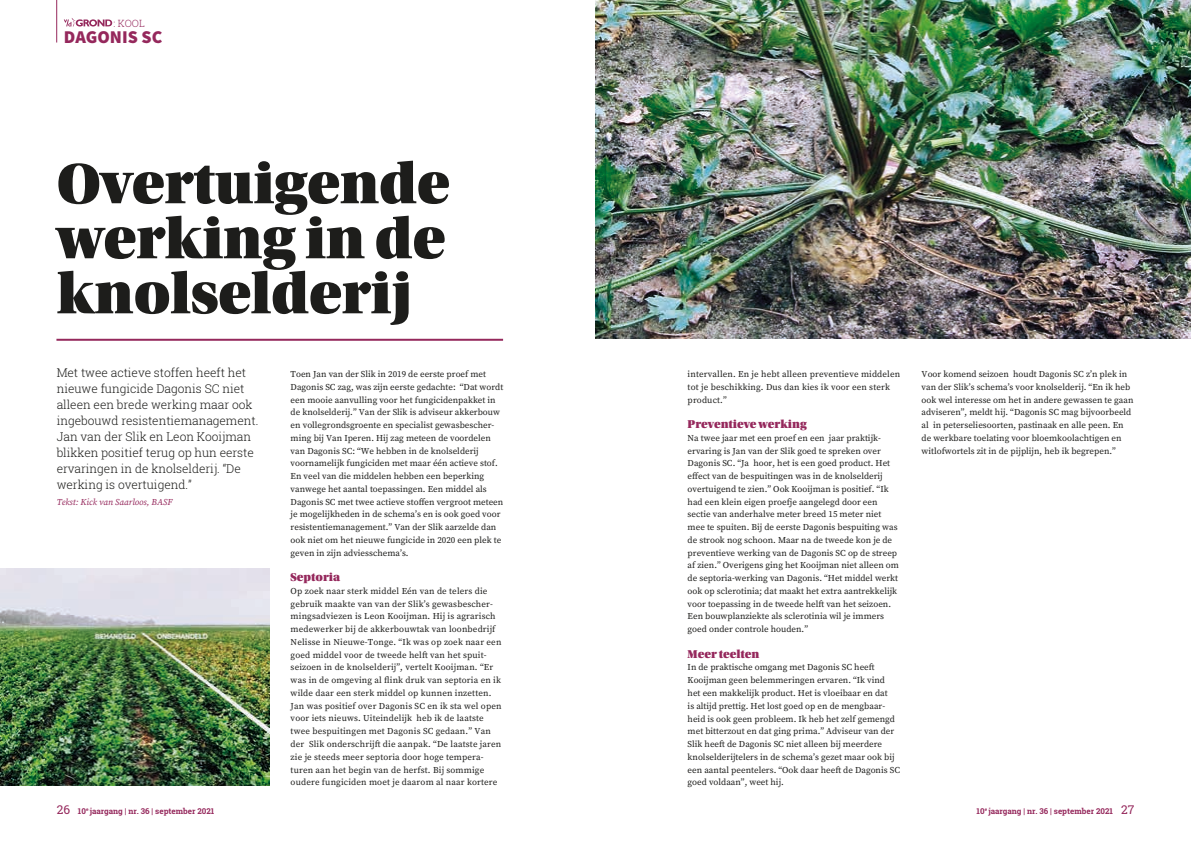
<style>
.page{position:relative;width:1191px;height:842px;background:#fff}
.page>*{position:absolute;margin:0;border:0;box-sizing:border-box;transform-origin:0 0}
.t1{font:60px/55px "Utopia Std Black Headline";letter-spacing:-.005em;color:#1d1d1b;text-align:justify}
.t2{font:18px "Source Sans Variable";color:#95285c}
.t3{font:300 12px/16px "Roboto Slab";letter-spacing:-.005em;color:#1d1d1b}
.t4{font:12px "Utopia Std Black Headline";color:#95285c}
.t5{font:300 10px "Roboto Slab";color:#95285c}
.t6{font:9px/12.8px "Source Serif Variable";color:#1d1d1b}
.t7{font:italic 9px "Source Serif Variable";letter-spacing:-.005em;color:#95285c}
.t8{font:700 8px "Roboto Slab";color:#95285c}
.s1{font-weight:400;font-size:12px}
</style>
<div class="page">
<img style="left:0;top:568px;width:269px;height:217px">
<img style="left:595px;top:0;width:596px;height:339px">
<hr style="left:56px;top:339px;width:447px;height:2px;background:#95285c">
<hr style="left:56px;top:0;width:1px;height:43px;background:#95285c">
<svg style="left:64px;top:18px;width:48px;height:9px"></svg>
<p class="t5" style="left:113px;top:16px;width:33px">: KOOL</p>
<h2 class="t2" style="left:64px;top:26px;width:100px">DAGONIS SC</h2>
<h1 class="t1" style="left:57px;top:157px;width:394px">Overtuigende werking in de knolselderij</h1>
<p class="t3" style="left:57px;top:364px;width:203px">Met twee actieve stoffen heeft het nieuwe fungicide Dagonis SC niet alleen een brede werking maar ook ingebouwd resistentiemanagement.<br>Jan van der Slik en Leon Kooijman blikken positief terug op hun eerste ervaringen in de knolselderij. “De werking is overtuigend.”</p>
<p class="t7" style="left:57px;top:496px;width:117px">Tekst: Kick van Saarloos, BASF</p>
<p class="t6" style="left:291px;top:368px;width:214px">Toen Jan van der Slik in 2019 de eerste proef met Dagonis SC zag, was zijn eerste gedachte: “Dat wordt een mooie aanvulling voor het fungicidenpakket in de knolselderij.” Van der Slik is adviseur akkerbouw en vollegrondsgroente en specialist gewasbescher&shy;ming bij Van Iperen. Hij zag meteen de voordelen van Dagonis SC: “We hebben in de knolselderij voornamelijk fungiciden met maar één actieve stof.<br>En veel van die middelen hebben een beperking vanwege het aantal toepassingen. Een middel als Dagonis SC met twee actieve stoffen vergroot meteen je mogelijkheden in de schema’s en is ook goed voor resistentiemanagement.” Van der Slik aarzelde dan ook niet om het nieuwe fungicide in 2020 een plek te geven in zijn adviesschema’s.</p>
<h3 class="t4" style="left:291px;top:571px;width:51px">Septoria</h3>
<p class="t6" style="left:291px;top:584px;width:212px">Op zoek naar sterk middel Eén van de telers die gebruik maakte van van der Slik’s gewasbescher&shy;mingsadviezen is Leon Kooijman. Hij is agrarisch medewerker bij de akkerbouwtak van loonbedrijf Nelisse in Nieuwe-Tonge. “Ik was op zoek naar een goed middel voor de tweede helft van het spuit&shy;seizoen in de knolselderij”, vertelt Kooijman. “Er was in de omgeving al flink druk van septoria en ik wilde daar een sterk middel op kunnen inzetten.<br>Jan was positief over Dagonis SC en ik sta wel open voor iets nieuws. Uiteindelijk heb ik de laatste twee bespuitingen met Dagonis SC gedaan.” Van der Slik onderschrijft die aanpak. “De laatste jaren zie je steeds meer septoria door hoge tempera&shy;turen aan het begin van de herfst. Bij sommige oudere fungiciden moet je daarom al naar kortere</p>
<p class="t6" style="left:687px;top:368px;width:214px">intervallen. En je hebt alleen preventieve middelen tot je beschikking. Dus dan kies ik voor een sterk product.”</p>
<h3 class="t4" style="left:687px;top:418px;width:120px">Preventieve werking</h3>
<p class="t6" style="left:687px;top:431px;width:213px">Na twee jaar met een proef en een jaar praktijk&shy;ervaring is Jan van der Slik goed te spreken over Dagonis SC. “Ja hoor, het is een goed product. Het effect van de bespuitingen was in de knolselderij overtuigend te zien.” Ook Kooijman is positief. “Ik had een klein eigen proefje aangelegd door een sectie van anderhalve meter breed 15 meter niet mee te spuiten. Bij de eerste Dagonis bespuiting was de strook nog schoon. Maar na de tweede kon je de preventieve werking van de Dagonis SC op de streep af zien.” Overigens ging het Kooijman niet alleen om de septoria-werking van Dagonis. “Het middel werkt ook op sclerotinia; dat maakt het extra aantrekkelijk voor toepassing in de tweede helft van het seizoen.<br>Een bouwplanziekte als sclerotinia wil je immers goed onder controle houden.”</p>
<h3 class="t4" style="left:687px;top:647px;width:73px">Meer teelten</h3>
<p class="t6" style="left:687px;top:661px;width:214px">In de praktische omgang met Dagonis SC heeft Kooijman geen belemmeringen ervaren. “Ik vind het een makkelijk product. Het is vloeibaar en dat<br>is altijd prettig. Het lost goed op en de mengbaar&shy;heid is ook geen probleem. Ik heb het zelf gemengd met bitterzout en dat ging prima.” Adviseur van der Slik heeft de Dagonis SC niet alleen bij meerdere knolselderijtelers in de schema’s gezet maar ook bij een aantal peentelers. “Ook daar heeft de Dagonis SC goed voldaan”, weet hij.</p>
<p class="t6" style="left:921px;top:368px;width:213px">Voor komend seizoen houdt Dagonis SC z’n plek in van der Slik’s schema’s voor knolselderij. “En ik heb ook wel interesse om het in andere gewassen te gaan adviseren”, meldt hij. “Dagonis SC mag bijvoorbeeld al in peterseliesoorten, pastinaak en alle peen. En de werkbare toelating voor bloemkoolachtigen en witlofwortels zit in de pijplijn, heb ik begrepen.”</p>
<p class="t8" style="left:57px;top:805px;width:159px"><span class="s1">26</span> 10<sup>e</sup> jaargang | nr. 36 | september 2021</p>
<p class="t8" style="left:976px;top:805px;width:159px">10<sup>e</sup> jaargang | nr. 36 | september 2021 <span class="s1">27</span></p>
</div>
